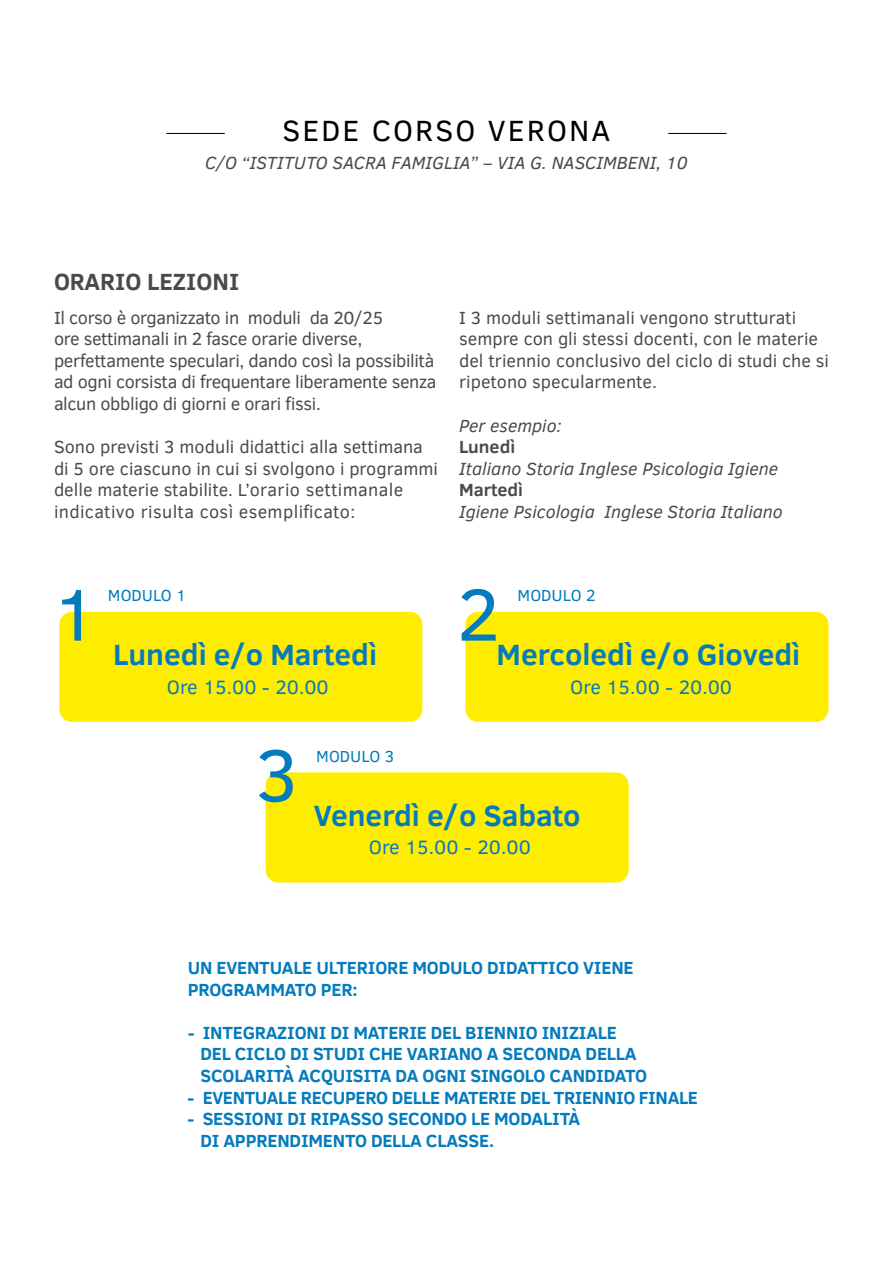
<style>
.page{position:relative;width:893px;height:1263px;background:#fff}
.page>*{position:absolute;margin:0;border:0;box-sizing:border-box;transform-origin:0 0}
.t1{font:75px "Clear Sans";color:#047bbd}
.t2{font:700 30px "Clear Sans";color:#047bbd}
.t3{font:30px "Clear Sans";letter-spacing:.07em;color:#000}
.t4{font:700 24px "Clear Sans";color:#4a4a49}
.t5{font:19.8px "Clear Sans";color:#047bbd}
.t6{font:18px/21.6px "Clear Sans";color:#4a4a49}
.t7{font:700 18px/21.6px "Clear Sans";letter-spacing:-.01em;color:#047bbd}
.t8{font:18px/21.6px "Clear Sans";letter-spacing:-.02em;color:#4a4a49}
.t9{font:italic 18px "Clear Sans";color:#4a4a49}
.t10{font:700 18px "Clear Sans";color:#4a4a49}
.t11{font:16.35px "Clear Sans";color:#047bbd}
</style>
<div class="page">
<hr style="left:166px;top:133px;width:59px;height:1px;background:#000">
<hr style="left:668px;top:133px;width:59px;height:1px;background:#000">
<div style="left:59px;top:612px;width:363px;height:110px;background:#ffed00;border-radius:13px"></div>
<div style="left:465px;top:612px;width:363px;height:110px;background:#ffed00;border-radius:13px"></div>
<div style="left:266px;top:772px;width:363px;height:110px;background:#ffed00;border-radius:13px"></div>
<h2 class="t3" style="left:282px;top:111px;width:329px">SEDE CORSO VERONA</h2>
<p class="t9" style="left:205px;top:150px;width:484px">C/O “ISTITUTO SACRA FAMIGLIA” – VIA G. NASCIMBENI, 10</p>
<h3 class="t4" style="left:54px;top:264px;width:187px">ORARIO LEZIONI</h3>
<p class="t8" style="left:54px;top:306px;width:384px">Il corso è organizzato in moduli da 20/25<br>ore settimanali in 2 fasce orarie diverse, perfettamente speculari, dando così la possibilità ad ogni corsista di frequentare liberamente senza alcun obbligo di giorni e orari fissi.</p>
<p class="t6" style="left:54px;top:436px;width:385px">Sono previsti 3 moduli didattici alla settimana di 5 ore ciascuno in cui si svolgono i programmi delle materie stabilite. L’orario settimanale indicativo risulta così esemplificato:</p>
<p class="t6" style="left:459px;top:306px;width:371px">I 3 moduli settimanali vengono strutturati sempre con gli stessi docenti, con le materie del triennio conclusivo del ciclo di studi che si ripetono specularmente.</p>
<p class="t9" style="left:459px;top:413px;width:104px">Per esempio:</p>
<p class="t10" style="left:459px;top:434px;width:58px">Lunedì</p>
<p class="t9" style="left:459px;top:456px;width:320px">Italiano Storia Inglese Psicologia Igiene</p>
<p class="t10" style="left:459px;top:477px;width:65px">Martedì</p>
<p class="t9" style="left:459px;top:499px;width:325px">Igiene Psicologia Inglese Storia Italiano</p>
<h1 class="t1" style="left:52px;top:565px;width:48px">1</h1>
<h1 class="t1" style="left:457px;top:565px;width:45px">2</h1>
<p class="t11" style="left:108px;top:585px;width:80px">MODULO 1</p>
<p class="t11" style="left:518px;top:585px;width:79px">MODULO 2</p>
<h2 class="t2" style="left:113px;top:633px;width:265px">Lunedì e/o Martedì</h2>
<h2 class="t2" style="left:497px;top:633px;width:305px">Mercoledì e/o Giovedì</h2>
<p class="t5" style="left:167px;top:674px;width:164px">Ore 15.00 - 20.00</p>
<p class="t5" style="left:570px;top:674px;width:164px">Ore 15.00 - 20.00</p>
<h1 class="t1" style="left:255px;top:725px;width:45px">3</h1>
<p class="t11" style="left:316px;top:745px;width:79px">MODULO 3</p>
<h2 class="t2" style="left:314px;top:793px;width:268px">Venerdì e/o Sabato</h2>
<p class="t5" style="left:369px;top:834px;width:164px">Ore 15.00 - 20.00</p>
<p class="t7" style="left:188px;top:956px;width:447px">UN EVENTUALE ULTERIORE MODULO DIDATTICO VIENE<br>PROGRAMMATO PER:</p>
<p class="t7" style="left:200px;top:1021px;width:448px;text-indent:-13px">- INTEGRAZIONI DI MATERIE DEL BIENNIO INIZIALE<br>DEL CICLO DI STUDI CHE VARIANO A SECONDA DELLA<br>SCOLARITÀ ACQUISITA DA OGNI SINGOLO CANDIDATO</p>
<p class="t7" style="left:188px;top:1086px;width:512px">- EVENTUALE RECUPERO DELLE MATERIE DEL TRIENNIO FINALE</p>
<p class="t7" style="left:200px;top:1107px;width:381px;text-indent:-13px">- SESSIONI DI RIPASSO SECONDO LE MODALITÀ<br>DI APPRENDIMENTO DELLA CLASSE.</p>
</div>
